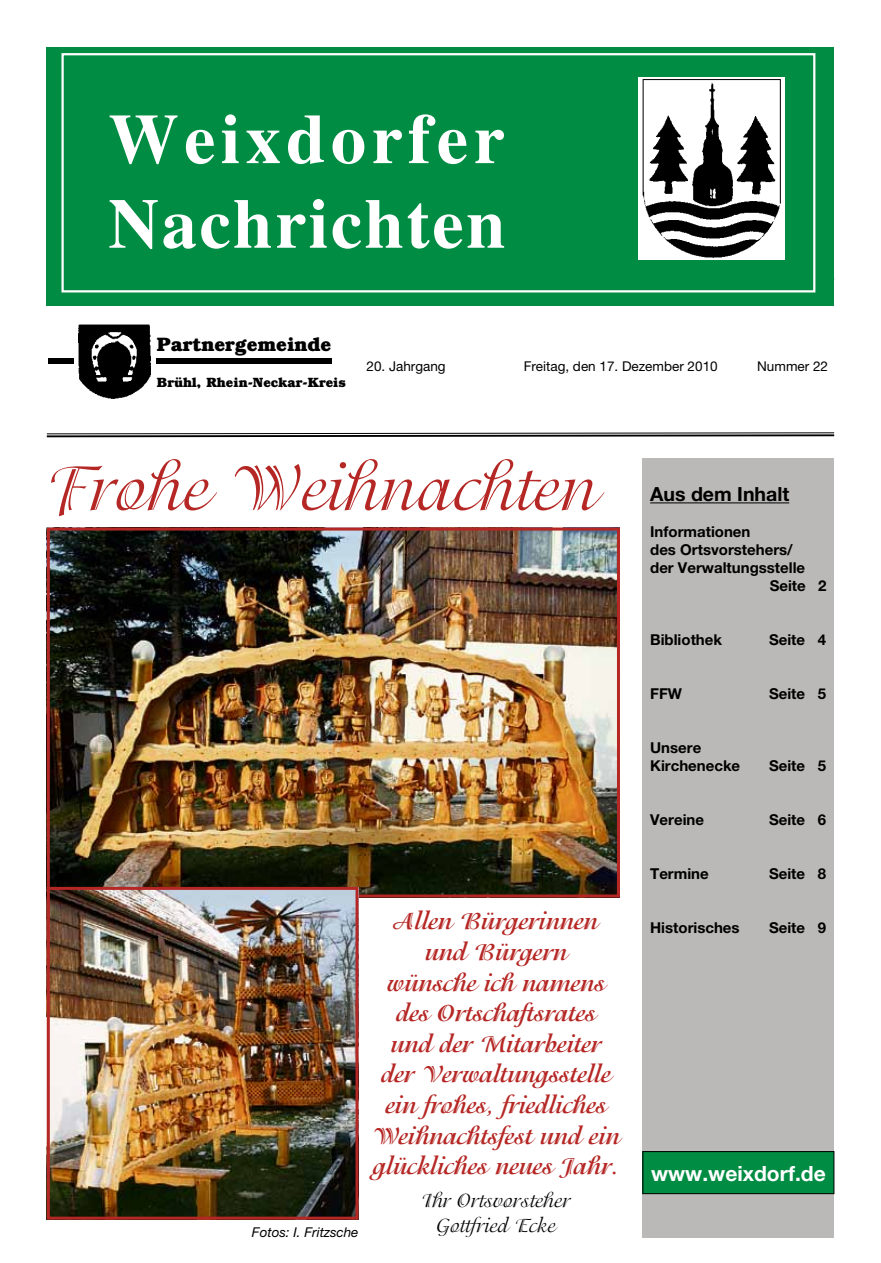
<style>
.page{position:relative;width:881px;height:1263px;background:#fff}
.page>*{position:absolute;margin:0;border:0;box-sizing:border-box;transform-origin:0 0}
.t1{font:700 70.5px/84.6px "Times LT";letter-spacing:.035em;color:#fff}
.t2{font:69px "Isadora";color:#b52724}
.t3{font:700 25.5px/30.6px "Isadora";color:#b52724;text-align:center}
.t4{font:21px/25.2px "Isadora";color:#000;text-align:center}
.t5{font:700 21px "Helvetica Neue LT";color:#fff}
.t6{font:700 19.5px "Bookman";color:#000}
.t7{font:700 19.5px "Helvetica Neue LT";color:#000}
.t8{font:700 15px/18px "Helvetica Neue LT";color:#000}
.t9{font:13.5px "Helvetica Neue LT";color:#000}
.t10{font:700 13.5px "Bookman";color:#000}
.t11{font:italic 13.5px "Helvetica Neue LT";color:#000}
</style>
<div class="page">
<svg style="left:46px;top:432px;width:789px;height:6px"></svg>
<div style="left:47px;top:47px;width:786px;height:258px;background:#008c42"></div>
<div style="left:61px;top:53px;width:754px;height:239px;background:#008c42;border:2px solid #fff"></div>
<img style="left:78px;top:324px;width:72px;height:75px">
<div style="left:49px;top:359px;width:25px;height:5px;background:#000"></div>
<div style="left:156px;top:359px;width:175px;height:5px;background:#000"></div>
<div style="left:642px;top:458px;width:191px;height:779px;background:#bab9b8"></div>
<hr style="left:650px;top:502px;width:139px;height:1px;background:#000">
<div style="left:642px;top:1151px;width:191px;height:43px;background:#008c42"></div>
<div style="left:642px;top:1151px;width:191px;height:43px;border:1px solid #000"></div>
<img style="left:639px;top:77px;width:144px;height:182px">
<img style="left:51px;top:531px;width:564px;height:362px">
<div style="left:47px;top:527px;width:572px;height:370px;border:3px solid #b52724"></div>
<img style="left:51px;top:891px;width:303px;height:324px">
<div style="left:47px;top:887px;width:311px;height:332px;border:3px solid #b52724"></div>
<h1 class="t1" style="left:108px;top:96px;width:398px">Weixdorfer<br>Nachrichten</h1>
<p class="t6" style="left:157px;top:332px;width:176px">Partnergemeinde</p>
<p class="t10" style="left:157px;top:374px;width:191px">Brühl, Rhein-Neckar-Kreis</p>
<p class="t9" style="left:366px;top:358px;width:81px">20. Jahrgang</p>
<p class="t9" style="left:523px;top:358px;width:195px">Freitag, den 17. Dezember 2010</p>
<p class="t9" style="left:757px;top:358px;width:72px">Nummer 22</p>
<h2 class="t2" style="left:47px;top:449px;width:552px">Frohe Weihnachten</h2>
<p class="t11" style="left:252px;top:1224px;width:108px">Fotos: I. Fritzsche</p>
<p class="t3" style="left:372px;top:906px;width:249px">Allen Bürgerinnen und Bürgern<br>wünsche ich namens des Ortschaftsrates<br>und der Mitarbeiter der Verwaltungsstelle ein frohes, friedliches<br>Weihnachtsfest und ein glückliches neues Jahr.</p>
<p class="t4" style="left:421px;top:1188px;width:150px">Ihr Ortsvorsteher<br>Gottfried Ecke</p>
<p class="t7" style="left:650px;top:482px;width:140px">Aus dem Inhalt</p>
<p class="t8" style="left:650px;top:522px;width:102px">Informationen</p>
<p class="t8" style="left:650px;top:540px;width:144px">des Ortsvorstehers/</p>
<p class="t8" style="left:650px;top:558px;width:156px">der Verwaltungsstelle</p>
<p class="t8" style="left:769px;top:576px;width:58px">Seite 2</p>
<p class="t8" style="left:650px;top:630px;width:73px">Bibliothek</p>
<p class="t8" style="left:768px;top:630px;width:58px">Seite 4</p>
<p class="t8" style="left:650px;top:684px;width:33px">FFW</p>
<p class="t8" style="left:768px;top:684px;width:58px">Seite 5</p>
<p class="t8" style="left:650px;top:738px;width:91px">Unsere<br>Kirchenecke</p>
<p class="t8" style="left:768px;top:756px;width:58px">Seite 5</p>
<p class="t8" style="left:650px;top:810px;width:55px">Vereine</p>
<p class="t8" style="left:768px;top:810px;width:58px">Seite 6</p>
<p class="t8" style="left:650px;top:864px;width:60px">Termine</p>
<p class="t8" style="left:768px;top:864px;width:58px">Seite 8</p>
<p class="t8" style="left:650px;top:918px;width:91px">Historisches</p>
<p class="t8" style="left:768px;top:918px;width:58px">Seite 9</p>
<p class="t5" style="left:650px;top:1160px;width:176px">www.weixdorf.de</p>
</div>
